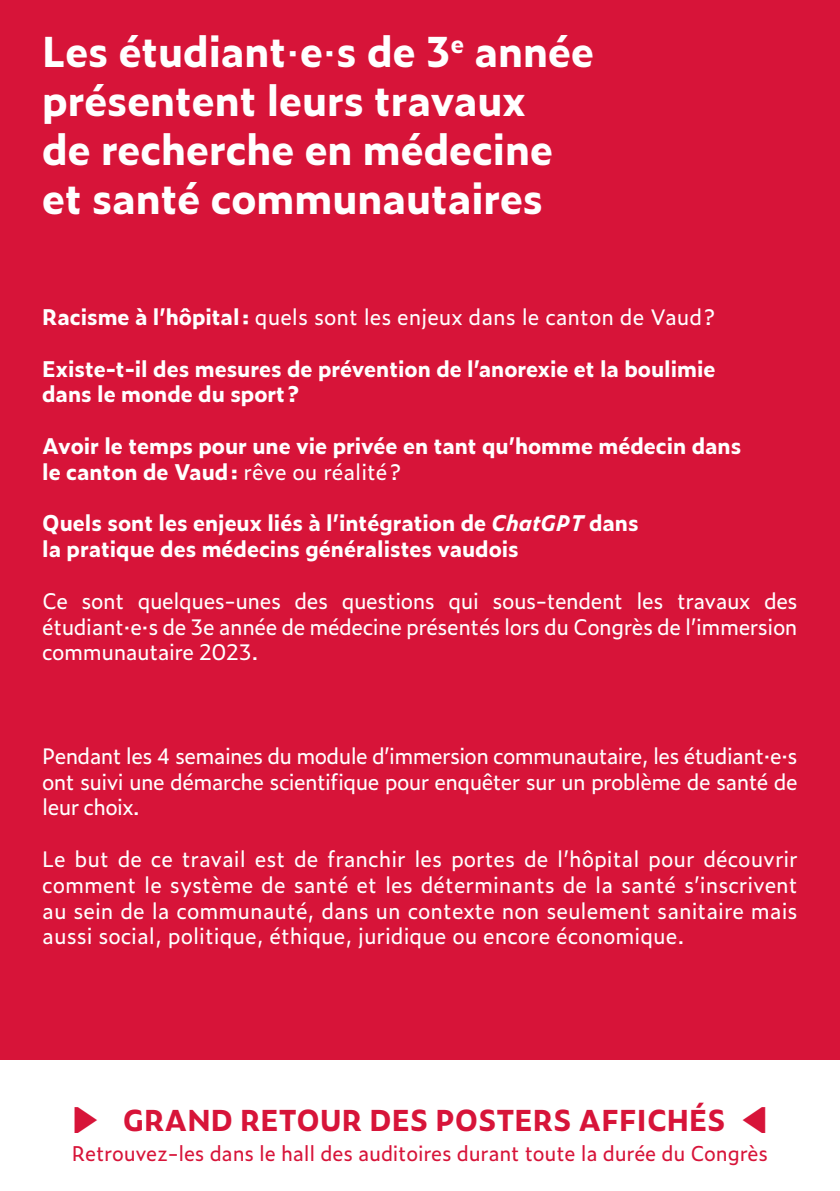
<style>
.page{position:relative;width:840px;height:1191px;background:#fff}
.page>*{position:absolute;margin:0;border:0;box-sizing:border-box;transform-origin:0 0}
.t1{font:700 41px/49.2px "Zeitung Pro";color:#fff}
.t2{font:700 28.6px "Zeitung Pro";color:#d71439}
.t3{font:21.6px/25.8px "Zeitung Pro";letter-spacing:-.02em;color:#fff;text-align:justify}
.t4{font:700 21.6px/25.8px "Zeitung Pro";color:#fff}
.t5{font:21.6px "Zeitung Pro";color:#fff}
.t6{font:20.4px "Zeitung Pro";letter-spacing:-.01em;color:#d71439}
.s1{font-weight:400}
.s2{font-weight:700}
.s3{font-style:italic}
.s4{font-size:43px}
</style>
<div class="page">
<div style="left:0;top:0;width:839px;height:1060px;background:#d71439"></div>
<h1 class="t1" style="left:42px;top:25px;width:553px">Les étudiant<span class="s1">·</span>e<span class="s1">·</span>s de 3<sup>e</sup> année présentent leurs travaux<br>de recherche en médecine et santé communautaires</h1>
<p class="t5" style="left:42px;top:301px;width:673px"><span class="s2">Racisme à l’hôpital :</span> quels sont les enjeux dans le canton de Vaud ?</p>
<p class="t4" style="left:42px;top:354px;width:674px">Existe-t-il des mesures de prévention de l’anorexie et la boulimie dans le monde du sport ?</p>
<p class="t4" style="left:42px;top:432px;width:700px">Avoir le temps pour une vie privée en tant qu’homme médecin dans le canton de Vaud : <span class="s1">rêve ou réalité ?</span></p>
<p class="t4" style="left:42px;top:509px;width:597px">Quels sont les enjeux liés à l’intégration de <span class="s3">ChatGPT</span> dans la pratique des médecins généralistes vaudois</p>
<p class="t3" style="left:42px;top:587px;width:756px">Ce sont quelques-unes des questions qui sous-tendent les travaux des étudiant·e·s de 3e année de médecine présentés lors du Congrès de l’immersion communautaire 2023.</p>
<p class="t3" style="left:42px;top:742px;width:756px">Pendant les 4 semaines du module d’immersion communautaire, les étudiant·e·s ont suivi une démarche scientifique pour enquêter sur un problème de santé de leur choix.</p>
<p class="t3" style="left:42px;top:845px;width:756px">Le but de ce travail est de franchir les portes de l’hôpital pour découvrir comment le système de santé et les déterminants de la santé s’inscrivent au sein de la communauté, dans un contexte non seulement sanitaire mais aussi social, politique, éthique, juridique ou encore économique.</p>
<h2 class="t2" style="left:63px;top:1098px;width:715px"><span class="s4">▶</span> GRAND RETOUR DES POSTERS AFFICHÉS <span class="s4">◀</span></h2>
<p class="t6" style="left:72px;top:1138px;width:697px">Retrouvez-les dans le hall des auditoires durant toute la durée du Congrès</p>
</div>
